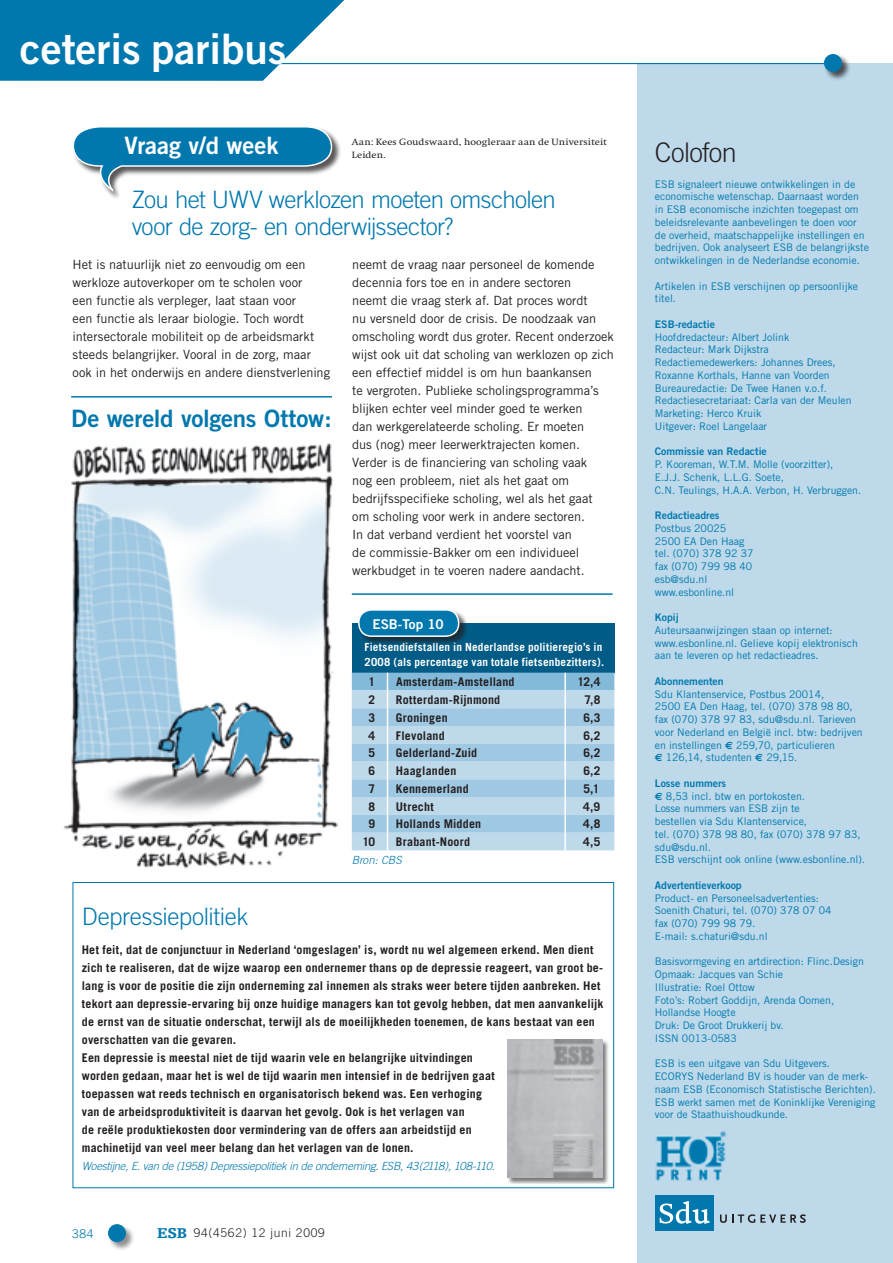
<style>
.page{position:relative;width:893px;height:1263px;background:#fff}
.page>*{position:absolute;margin:0;border:0;box-sizing:border-box;transform-origin:0 0}
.t1{font:42px "Trade Gothic Bold Two";color:#fff}
.t2{font:300 27px "Trade Gothic";letter-spacing:-.025em;color:#231f20}
.t3{font:300 24px/27px "Trade Gothic";letter-spacing:-.025em;color:#0078ae}
.t4{font:24px "Trade Gothic Bold Two";letter-spacing:-.01em;color:#0078ae}
.t5{font:24px "Trade Gothic Bold Two";color:#fff}
.t6{font:13.5px "Trade Gothic Bold Two";color:#fff}
.t7{font:12.75px/18px "Trade Gothic";color:#231f20}
.t8{font:700 12px/18px "Trade Gothic";letter-spacing:.015em;color:#231f20}
.t9{font:300 12px "Trade Gothic";letter-spacing:.06em;color:#231f20}
.t10{font:300 12px "Trade Gothic";color:#0078ae}
.t11{font:700 11.25px/15px "Trade Gothic";letter-spacing:.015em;color:#fff}
.t12{font:italic 300 11.25px "Trade Gothic";letter-spacing:-.02em;color:#0078ae}
.t13{font:10.5px/12.8px "Trade Gothic";color:#0078ae}
.t14{font:10.5px "Trade Gothic Bold Two";color:#0078ae}
.t15{font:9.45px/13.5px "Swift";letter-spacing:.01em;color:#231f20;scale:1.11 1}
.s1{font-family:"Egyptienne F";font-weight:900;font-size:15px;color:#0078ae}
.s2{font-family:"Euro Sans";font-weight:700}
</style>
<div class="page">
<div style="left:108px;top:1224px;width:27px;height:27px;background:#231f20;opacity:.5"></div>
<div style="left:108px;top:1224px;width:18px;height:18px;background:#0078ae;border-radius:50%"></div>
<div style="left:638px;top:63px;width:255px;height:1200px;background:#bdd9ea"></div>
<div style="left:655px;top:1195px;width:59px;height:35px;background:#0078ae"></div>
<svg style="left:660px;top:1201px;width:50px;height:23px"></svg>
<svg style="left:720px;top:1214px;width:86px;height:9px"></svg>
<div style="left:823px;top:54px;width:27px;height:27px;background:#231f20;opacity:.75"></div>
<div style="left:824px;top:54px;width:18px;height:18px;background:#0078ae;border-radius:50%"></div>
<hr style="left:270px;top:63px;width:554px;height:1px;background:#0078ae">
<svg style="left:0;top:0;width:344px;height:81px;background:#1d87b7"></svg>
<hr style="left:352px;top:593px;width:261px;height:2px;background:#0078ae">
<div style="left:352px;top:623px;width:262px;height:50px;background:#005c87"></div>
<svg style="left:352px;top:673px;width:262px;height:177px;background:#accfe5"></svg>
<div style="left:358px;top:609px;width:110px;height:36px;background:#231f20;opacity:.75"></div>
<div style="left:359px;top:610px;width:100px;height:26px;background:#0078ae;border-radius:13px"></div>
<div style="left:358px;top:609px;width:101px;height:28px;border:2px solid #fff;border-radius:13px"></div>
<div style="left:72px;top:126px;width:269px;height:74px;background:#231f20;opacity:.75"></div>
<svg style="left:72px;top:126px;width:261px;height:67px"></svg>
<div style="left:73px;top:882px;width:541px;height:306px;border:1px solid #0078ae"></div>
<div style="left:507px;top:1039px;width:102px;height:145px;background:#231f20;opacity:.6"></div>
<img style="left:507px;top:1040px;width:96px;height:138px">
<img style="left:655px;top:1130px;width:72px;height:51px">
<img style="left:63px;top:443px;width:274px;height:426px">
<hr style="left:71px;top:396px;width:261px;height:1px;background:#0078ae">
<h1 class="t1" style="left:20px;top:23px;width:268px">ceteris paribus</h1>
<h3 class="t5" style="left:124px;top:131px;width:156px">Vraag v/d week</h3>
<p class="t15" style="left:352px;top:135px;width:232px">Aan: Kees Goudswaard, hoogleraar aan de Universiteit<br>Leiden.</p>
<h3 class="t3" style="left:132px;top:186px;width:426px">Zou het UWV werklozen moeten omscholen voor de zorg- en onderwijssector?</h3>
<p class="t7" style="left:73px;top:255px;width:259px">Het is natuurlijk niet zo eenvoudig om een werkloze autoverkoper om te scholen voor<br>een functie als verpleger, laat staan voor<br>een functie als leraar biologie. Toch wordt intersectorale mobiliteit op de arbeidsmarkt steeds belangrijker. Vooral in de zorg, maar ook in het onderwijs en andere dienstverlening</p>
<p class="t7" style="left:352px;top:255px;width:263px">neemt de vraag naar personeel de komende decennia fors toe en in andere sectoren<br>neemt die vraag sterk af. Dat proces wordt<br>nu versneld door de crisis. De noodzaak van omscholing wordt dus groter. Recent onderzoek wijst ook uit dat scholing van werklozen op zich een effectief middel is om hun baankansen<br>te vergroten. Publieke scholingsprogramma’s blijken echter veel minder goed te werken<br>dan werkgerelateerde scholing. Er moeten<br>dus (nog) meer leerwerktrajecten komen.<br>Verder is de financiering van scholing vaak<br>nog een probleem, niet als het gaat om bedrijfsspecifieke scholing, wel als het gaat<br>om scholing voor werk in andere sectoren.<br>In dat verband verdient het voorstel van<br>de commissie-Bakker om een individueel werkbudget in te voeren nadere aandacht.</p>
<h3 class="t4" style="left:71px;top:404px;width:262px">De wereld volgens Ottow:</h3>
<p class="t6" style="left:372px;top:616px;width:73px">ESB-Top 10</p>
<p class="t11" style="left:365px;top:639px;width:241px">Fietsendiefstallen in Nederlandse politieregio’s in<br>2008 (als percentage van totale fietsenbezitters).</p>
<p class="t8" style="left:369px;top:673px;width:8px">1</p>
<p class="t8" style="left:396px;top:673px;width:120px">Amsterdam-Amstelland</p>
<p class="t8" style="left:577px;top:673px;width:25px">12,4</p>
<p class="t8" style="left:369px;top:690px;width:8px">2</p>
<p class="t8" style="left:396px;top:690px;width:106px">Rotterdam-Rijnmond</p>
<p class="t8" style="left:584px;top:690px;width:18px">7,8</p>
<p class="t8" style="left:369px;top:708px;width:8px">3</p>
<p class="t8" style="left:396px;top:708px;width:53px">Groningen</p>
<p class="t8" style="left:583px;top:708px;width:18px">6,3</p>
<p class="t8" style="left:369px;top:726px;width:8px">4</p>
<p class="t8" style="left:396px;top:726px;width:50px">Flevoland</p>
<p class="t8" style="left:583px;top:726px;width:19px">6,2</p>
<p class="t8" style="left:369px;top:744px;width:8px">5</p>
<p class="t8" style="left:396px;top:744px;width:83px">Gelderland-Zuid</p>
<p class="t8" style="left:583px;top:744px;width:19px">6,2</p>
<p class="t8" style="left:369px;top:762px;width:8px">6</p>
<p class="t8" style="left:396px;top:762px;width:62px">Haaglanden</p>
<p class="t8" style="left:583px;top:762px;width:19px">6,2</p>
<p class="t8" style="left:369px;top:779px;width:8px">7</p>
<p class="t8" style="left:396px;top:779px;width:74px">Kennemerland</p>
<p class="t8" style="left:583px;top:779px;width:17px">5,1</p>
<p class="t8" style="left:369px;top:797px;width:8px">8</p>
<p class="t8" style="left:396px;top:797px;width:39px">Utrecht</p>
<p class="t8" style="left:583px;top:797px;width:18px">4,9</p>
<p class="t8" style="left:369px;top:815px;width:8px">9</p>
<p class="t8" style="left:396px;top:815px;width:87px">Hollands Midden</p>
<p class="t8" style="left:583px;top:815px;width:19px">4,8</p>
<p class="t8" style="left:362px;top:833px;width:14px">10</p>
<p class="t8" style="left:396px;top:833px;width:76px">Brabant-Noord</p>
<p class="t8" style="left:583px;top:833px;width:19px">4,5</p>
<p class="t12" style="left:352px;top:853px;width:51px">Bron: CBS</p>
<h3 class="t3" style="left:82px;top:903px;width:168px">Depressiepolitiek</h3>
<p class="t8" style="left:82px;top:941px;width:523px">Het feit, dat de conjunctuur in Nederland ‘omgeslagen’ is, wordt nu wel algemeen erkend. Men dient zich te realiseren, dat de wijze waarop een ondernemer thans op de depressie reageert, van groot be&shy;lang is voor de positie die zijn onderneming zal innemen als straks weer betere tijden aanbreken. Het tekort aan depressie-ervaring bij onze huidige managers kan tot gevolg hebben, dat men aanvankelijk de ernst van de situatie onderschat, terwijl als de moeilijkheden toenemen, de kans bestaat van een overschatten van die gevaren.<br>Een depressie is meestal niet de tijd waarin vele en belangrijke uitvindingen<br>worden gedaan, maar het is wel de tijd waarin men intensief in de bedrijven gaat<br>toepassen wat reeds technisch en organisatorisch bekend was. Een verhoging<br>van de arbeidsproduktiviteit is daarvan het gevolg. Ook is het verlagen van<br>de reële produktiekosten door vermindering van de offers aan arbeidstijd en<br>machinetijd van veel meer belang dan het verlagen van de lonen.</p>
<p class="t12" style="left:82px;top:1159px;width:415px">Woestijne, E. van de (1958) Depressiepolitiek in de onderneming. ESB, 43(2118), 108-110.</p>
<p class="t10" style="left:72px;top:1226px;width:23px">384</p>
<p class="t9" style="left:157px;top:1225px;width:169px"><span class="s1">ESB</span> 94(4562) 12 juni 2009</p>
<h2 class="t2" style="left:655px;top:136px;width:83px">Colofon</h2>
<p class="t13" style="left:655px;top:177px;width:216px">ESB signaleert nieuwe ontwikkelingen in de economische wetenschap. Daarnaast worden in ESB economische inzichten toegepast om beleidsrelevante aanbevelingen te doen voor de overheid, maatschappelijke instellingen en bedrijven. Ook analyseert ESB de belangrijkste ontwikkelingen in de Nederlandse economie.</p>
<p class="t13" style="left:655px;top:279px;width:205px">Artikelen in ESB verschijnen op persoonlijke titel.</p>
<p class="t14" style="left:655px;top:318px;width:62px">ESB-redactie</p>
<p class="t13" style="left:655px;top:330px;width:198px">Hoofdredacteur: Albert Jolink<br>Redacteur: Mark Dijkstra Redactiemedewerkers: Johannes Drees, Roxanne Korthals, Hanne van Voorden Bureauredactie: De Twee Hanen v.o.f.<br>Redactiesecretariaat: Carla van der Meulen Marketing: Herco Kruik<br>Uitgever: Roel Langelaar</p>
<p class="t14" style="left:655px;top:445px;width:113px">Commissie van Redactie</p>
<p class="t13" style="left:655px;top:458px;width:208px">P. Kooreman, W.T.M. Molle (voorzitter),<br>E.J.J. Schenk, L.L.G. Soete,<br>C.N. Teulings, H.A.A. Verbon, H. Verbruggen.</p>
<p class="t14" style="left:655px;top:509px;width:66px">Redactieadres</p>
<p class="t13" style="left:655px;top:522px;width:100px">Postbus 20025<br>2500 EA Den Haag tel. (070) 378 92 37 fax (070) 799 98 40 esb@sdu.nl www.esbonline.nl</p>
<p class="t14" style="left:655px;top:611px;width:25px">Kopij</p>
<p class="t13" style="left:655px;top:624px;width:205px">Auteursaanwijzingen staan op internet: www.esbonline.nl. Gelieve kopij elektronisch aan te leveren op het redactieadres.</p>
<p class="t14" style="left:655px;top:674px;width:70px">Abonnementen</p>
<p class="t13" style="left:655px;top:687px;width:209px">Sdu Klantenservice, Postbus 20014,<br>2500 EA Den Haag, tel. (070) 378 98 80, fax (070) 378 97 83, sdu@sdu.nl. Tarieven voor Nederland en België incl. btw: bedrijven en instellingen <span class="s2">€</span> 259,70, particulieren<br><span class="s2">€</span> 126,14, studenten <span class="s2">€</span> 29,15.</p>
<p class="t14" style="left:655px;top:776px;width:73px">Losse nummers</p>
<p class="t13" style="left:655px;top:789px;width:212px"><span class="s2">€</span> 8,53 incl. btw en portokosten.<br>Losse nummers van ESB zijn te<br>bestellen via Sdu Klantenservice,<br>tel. (070) 378 98 80, fax (070) 378 97 83, sdu@sdu.nl.<br>ESB verschijnt ook online (www.esbonline.nl).</p>
<p class="t14" style="left:655px;top:878px;width:88px">Advertentieverkoop</p>
<p class="t13" style="left:655px;top:891px;width:178px">Product- en Personeelsadvertenties:<br>Soenith Chaturi, tel. (070) 378 07 04 fax (070) 799 98 79.<br>E-mail: s.chaturi@sdu.nl</p>
<p class="t13" style="left:655px;top:955px;width:211px">Basisvormgeving en artdirection: Flinc.Design<br>Opmaak: Jacques van Schie<br>Illustratie: Roel Ottow<br>Foto’s: Robert Goddijn, Arenda Oomen,<br>Hollandse Hoogte<br>Druk: De Groot Drukkerij bv.<br>ISSN 0013-0583</p>
<p class="t13" style="left:655px;top:1057px;width:223px">ESB is een uitgave van Sdu Uitgevers.<br>ECORYS Nederland BV is houder van de merk&shy;naam ESB (Economisch Statistische Berichten).<br>ESB werkt samen met de Koninklijke Vereniging voor de Staathuishoudkunde.</p>
</div>
